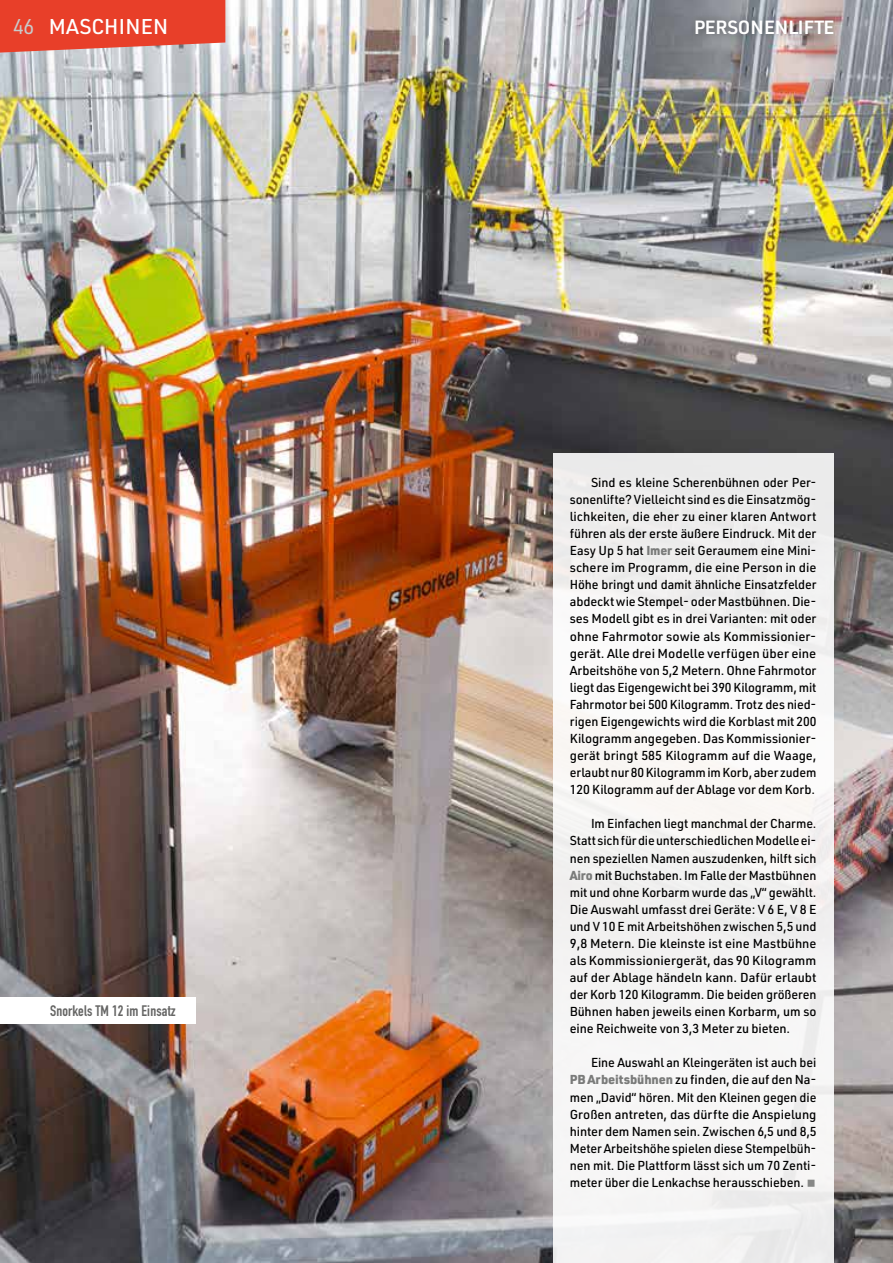
<style>
.page{position:relative;width:893px;height:1263px;background:#fff}
.page>*{position:absolute;margin:0;border:0;box-sizing:border-box;transform-origin:0 0}
.t1{font:500 21px "URWDIN";letter-spacing:.01em;color:#fff}
.t2{font:600 18.75px "URWDIN";letter-spacing:-.005em;color:#fff}
.t3{font:700 15px "DIN Condensed";letter-spacing:.01em;color:#656564}
.t4{font:500 12.75px/17.1px "URWDIN";letter-spacing:-.01em;color:#000;text-align:justify}
.s1{font-weight:400;color:#c9caca}
.s2{font-weight:900;color:#7a7b7a}
.s3{font-weight:900;font-size:19.5px;color:#868786}
</style>
<div class="page">
<img style="left:0;top:0;width:892px;height:1263px">
<div style="left:553px;top:453px;width:280px;height:810px;background:#f2f2f2"></div>
<svg style="left:0;top:0;width:225px;height:53px;background:#e54e3a"></svg>
<div style="left:688px;top:13px;width:153px;height:29px;background:#000;opacity:.35"></div>
<div style="left:562px;top:470px;width:261px;height:724px;background:#f6f6f5"></div>
<div style="left:0;top:997px;width:196px;height:27px;background:#fff"></div>
<h1 class="t1" style="left:13px;top:12px;width:157px"><span class="s1">46</span> MASCHINEN</h1>
<h2 class="t2" style="left:694px;top:15px;width:142px">PERSONENLIFTE</h2>
<p class="t3" style="left:50px;top:1001px;width:127px">Snorkels TM 12 im Einsatz</p>
<p class="t4" style="left:570px;top:473px;width:248px;text-indent:21px">Sind es kleine Scherenbühnen oder Per&shy;sonenlifte? Vielleicht sind es die Einsatzmög&shy;lichkeiten, die eher zu einer klaren Antwort führen als der erste äußere Eindruck. Mit der Easy Up 5 hat <span class="s2">Imer</span> seit Geraumem eine Mini&shy;schere im Programm, die eine Person in die Höhe bringt und damit ähnliche Einsatzfelder abdeckt wie Stempel- oder Mastbühnen. Die&shy;ses Modell gibt es in drei Varianten: mit oder ohne Fahrmotor sowie als Kommissionier&shy;gerät. Alle drei Modelle verfügen über eine Arbeitshöhe von 5,2 Metern. Ohne Fahrmotor liegt das Eigengewicht bei 390 Kilogramm, mit Fahrmotor bei 500 Kilogramm. Trotz des nied&shy;rigen Eigengewichts wird die Korblast mit 200<br>Kilogramm angegeben. Das Kommissionier&shy;gerät bringt 585 Kilogramm auf die Waage, erlaubt nur 80 Kilogramm im Korb, aber zudem 120 Kilogramm auf der Ablage vor dem Korb.</p>
<p class="t4" style="left:570px;top:815px;width:248px;text-indent:21px">Im Einfachen liegt manchmal der Charme.<br>Statt sich für die unterschiedlichen Modelle ei&shy;nen speziellen Namen auszudenken, hilft sich <span class="s2">Airo</span> mit Buchstaben. Im Falle der Mastbühnen mit und ohne Korbarm wurde das „V“ gewählt.<br>Die Auswahl umfasst drei Geräte: V 6 E, V 8 E und V 10 E mit Arbeitshöhen zwischen 5,5 und 9,8 Metern. Die kleinste ist eine Mastbühne als Kommissioniergerät, das 90 Kilogramm auf der Ablage händeln kann. Dafür erlaubt der Korb 120 Kilogramm. Die beiden größeren Bühnen haben jeweils einen Korbarm, um so eine Reichweite von 3,3 Meter zu bieten.</p>
<p class="t4" style="left:570px;top:1054px;width:248px;text-indent:21px">Eine Auswahl an Kleingeräten ist auch bei <span class="s2">PB Arbeitsbühnen</span> zu finden, die auf den Na&shy;men „David“ hören. Mit den Kleinen gegen die Großen antreten, das dürfte die Anspielung hinter dem Namen sein. Zwischen 6,5 und 8,5<br>Meter Arbeitshöhe spielen diese Stempelbüh&shy;nen mit. Die Plattform lässt sich um 70 Zenti&shy;meter über die Lenkachse herausschieben. <span class="s3">▬</span></p>
</div>
